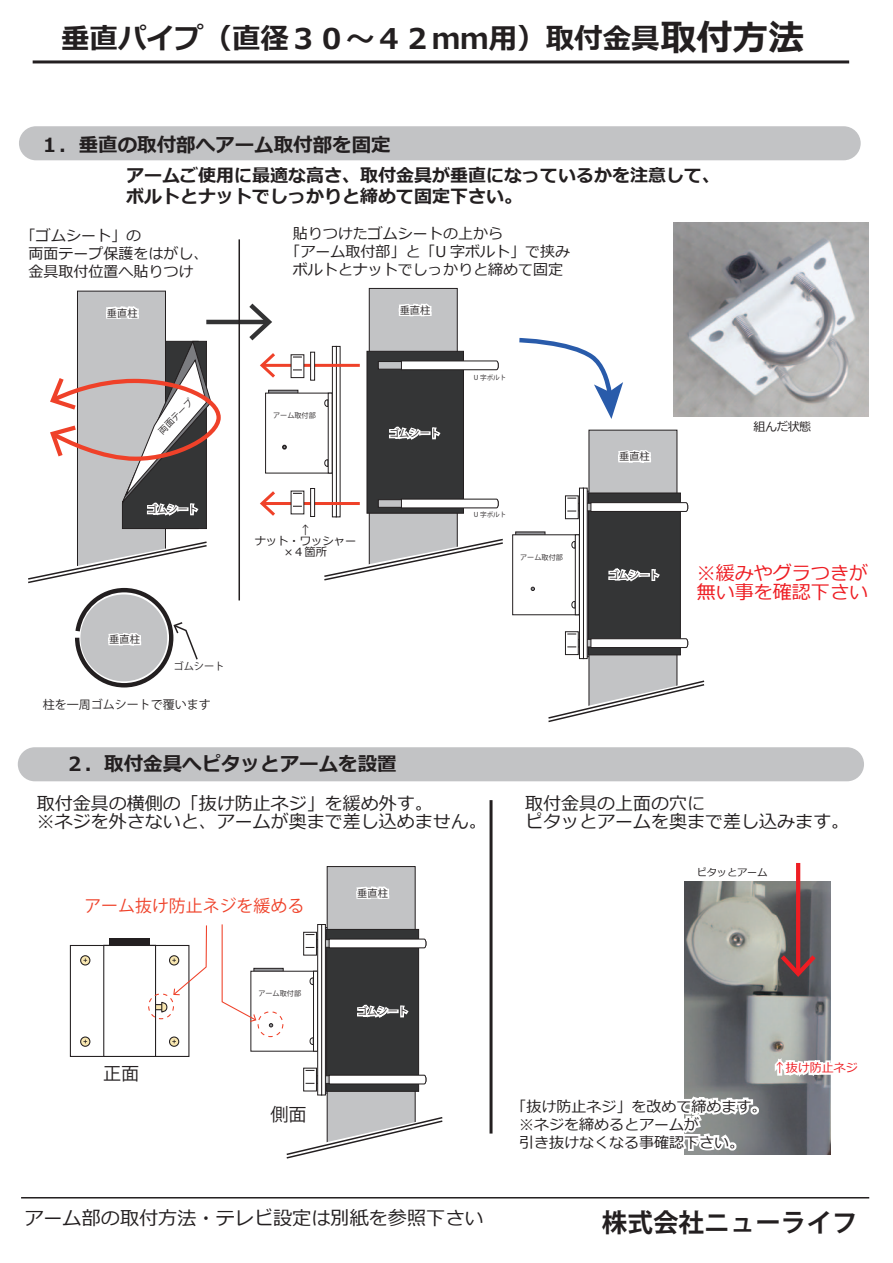
<style>
.page{position:relative;width:893px;height:1263px;background:#fff}
.page>*{position:absolute;margin:0;border:0;box-sizing:border-box;transform-origin:0 0}
.t1{font:700 28.5px "Meiryo";color:#231f20}
.t2{font:700 25.65px "Koz Go Pro";color:#231f20}
.t3{font:700 19.5px "Meiryo";color:#231f20}
.t4{font:19.2px "Meiryo";color:#231f20}
.t5{font:19.05px/19px "Meiryo";color:#ee1d23}
.t6{font:18.15px "Koz Go Pro";color:#231f20}
.t7{font:18px/18px "Meiryo";color:#231f20}
.t8{font:700 18px/21px "Meiryo";color:#231f20}
.t9{font:16.95px "Koz Go Pro";color:#ef4129}
.t10{font:15px/18px "Meiryo";color:#231f20}
.t11{font:12px "Koz Go Pro";color:#231f20}
.t12{font:12px "Meiryo";color:#ee1d23}
.t13{font:12px "Meiryo";letter-spacing:-.05em;color:#231f20}
.t14{font:11.25px/11.2px "Meiryo";color:#231f20;text-align:center}
.t15{font:10.2px "Koz Go Pro";color:#231f20}
.t16{font:10.05px "Meiryo";color:#231f20}
.t17{font:9px "Koz Go Pro";color:#231f20}
.t18{font:7.2px "Koz Go Pro";color:#231f20}
.t19{font:6.6px "Koz Go Pro";color:#231f20}
.s1{font-size:36px}
</style>
<div class="page">
<div style="left:19px;top:126px;width:842px;height:34px;background:#c2c3c5;border-radius:17px"></div>
<div style="left:77px;top:291px;width:89px;height:283px;background:#c2c3c5;border:1px solid #231f20"></div>
<svg style="left:106px;top:306px;width:33px;height:13px"></svg>
<hr style="left:206px;top:320px;width:61px;height:4px;background:#333334">
<svg style="left:249px;top:304px;width:23px;height:36px"></svg>
<hr style="left:238px;top:239px;width:2px;height:361px;background:#231f20">
<div style="left:369px;top:288px;width:89px;height:283px;background:#c2c3c5;border:1px solid #231f20"></div>
<div style="left:268px;top:390px;width:30px;height:81px;background:#676668;border:1px solid #231f20"></div>
<div style="left:265px;top:393px;width:68px;height:80px;background:#fff;border:1px solid #231f20"></div>
<svg style="left:324px;top:399px;width:4px;height:8px"></svg>
<svg style="left:324px;top:459px;width:4px;height:8px"></svg>
<svg style="left:328px;top:393px;width:4px;height:80px"></svg>
<svg style="left:337px;top:346px;width:3px;height:145px"></svg>
<svg style="left:332px;top:346px;width:5px;height:145px"></svg>
<hr style="left:263px;top:364px;width:97px;height:3px;background:#ef4129">
<svg style="left:260px;top:353px;width:15px;height:25px"></svg>
<svg style="left:282px;top:445px;width:5px;height:5px"></svg>
<div style="left:367px;top:351px;width:97px;height:163px;background:#343536;border:1px solid #231f20"></div>
<svg style="left:389px;top:426px;width:52px;height:14px"></svg>
<svg style="left:378px;top:360px;width:121px;height:10px"></svg>
<svg style="left:398px;top:303px;width:34px;height:14px"></svg>
<div style="left:291px;top:354px;width:13px;height:24px;background:#fff;border:1px solid #231f20"></div>
<svg style="left:293px;top:356px;width:9px;height:2px"></svg>
<svg style="left:260px;top:491px;width:243px;height:90px"></svg>
<svg style="left:310px;top:352px;width:5px;height:29px"></svg>
<svg style="left:310px;top:488px;width:5px;height:29px"></svg>
<div style="left:589px;top:430px;width:88px;height:283px;background:#c2c3c5"></div>
<div style="left:588px;top:493px;width:93px;height:162px;background:#343536;border:1px solid #231f20"></div>
<svg style="left:565px;top:495px;width:14px;height:24px"></svg>
<svg style="left:567px;top:498px;width:122px;height:14px"></svg>
<svg style="left:565px;top:631px;width:14px;height:24px"></svg>
<svg style="left:567px;top:634px;width:122px;height:14px"></svg>
<div style="left:515px;top:531px;width:30px;height:81px;background:linear-gradient(to right,#939498,#939498)"></div>
<div style="left:512px;top:534px;width:68px;height:81px;background:#fff;border:1px solid #231f20"></div>
<svg style="left:571px;top:541px;width:4px;height:8px"></svg>
<svg style="left:571px;top:601px;width:4px;height:8px"></svg>
<svg style="left:575px;top:534px;width:4px;height:81px"></svg>
<svg style="left:584px;top:488px;width:4px;height:171px"></svg>
<svg style="left:579px;top:488px;width:5px;height:171px"></svg>
<svg style="left:531px;top:587px;width:4px;height:4px"></svg>
<svg style="left:618px;top:450px;width:33px;height:13px"></svg>
<svg style="left:608px;top:568px;width:52px;height:14px"></svg>
<svg style="left:548px;top:679px;width:157px;height:44px"></svg>
<div style="left:327px;top:866px;width:89px;height:283px;background:#c2c3c5;border:1px solid #231f20"></div>
<div style="left:326px;top:929px;width:93px;height:163px;background:#343536;border:1px solid #231f20"></div>
<div style="left:303px;top:932px;width:14px;height:23px;background:#fff;border:1px solid #231f20"></div>
<svg style="left:305px;top:934px;width:122px;height:15px"></svg>
<div style="left:303px;top:1068px;width:14px;height:23px;background:#fff;border:1px solid #231f20"></div>
<svg style="left:305px;top:1070px;width:122px;height:15px"></svg>
<div style="left:253px;top:968px;width:31px;height:81px;background:#737276;border:1px solid #231f20"></div>
<div style="left:250px;top:971px;width:68px;height:80px;background:#fff"></div>
<svg style="left:309px;top:977px;width:4px;height:8px"></svg>
<svg style="left:309px;top:1037px;width:4px;height:8px"></svg>
<svg style="left:313px;top:971px;width:4px;height:80px"></svg>
<svg style="left:322px;top:924px;width:4px;height:171px"></svg>
<svg style="left:317px;top:924px;width:5px;height:171px"></svg>
<svg style="left:269px;top:1023px;width:4px;height:4px"></svg>
<svg style="left:356px;top:886px;width:34px;height:13px"></svg>
<svg style="left:357px;top:1004px;width:52px;height:14px"></svg>
<svg style="left:286px;top:1116px;width:157px;height:43px"></svg>
<hr style="left:490px;top:800px;width:3px;height:333px;background:#231f20">
<div style="left:70px;top:945px;width:119px;height:112px;background:#fff;border:1px solid #231f20"></div>
<svg style="left:170px;top:1037px;width:9px;height:9px"></svg>
<div style="left:169px;top:1036px;width:10px;height:11px;border:1px solid #231f20;border-radius:50%"></div>
<svg style="left:81px;top:1037px;width:9px;height:9px"></svg>
<div style="left:80px;top:1036px;width:10px;height:11px;border:1px solid #231f20;border-radius:50%"></div>
<svg style="left:81px;top:956px;width:9px;height:9px"></svg>
<div style="left:80px;top:955px;width:10px;height:10px;border:1px solid #231f20;border-radius:50%"></div>
<div style="left:109px;top:938px;width:41px;height:111px;background:#231f20"></div>
<svg style="left:83px;top:958px;width:4px;height:4px"></svg>
<svg style="left:83px;top:1040px;width:4px;height:3px"></svg>
<svg style="left:172px;top:1040px;width:4px;height:3px"></svg>
<svg style="left:156px;top:1004px;width:5px;height:6px"></svg>
<div style="left:103px;top:945px;width:53px;height:112px;background:#fff;border:1px solid #231f20"></div>
<svg style="left:161px;top:925px;width:46px;height:88px"></svg>
<svg style="left:221px;top:924px;width:36px;height:98px"></svg>
<div style="left:148px;top:993px;width:26px;height:26px;border:1px dashed #ef4129;border-radius:50%"></div>
<div style="left:258px;top:1011px;width:25px;height:26px;border:1px dashed #ef4129;border-radius:50%"></div>
<img style="left:684px;top:881px;width:146px;height:273px">
<svg style="left:771px;top:1053px;width:60px;height:36px"></svg>
<hr style="left:796px;top:863px;width:4px;height:109px;background:#ee1d23">
<svg style="left:781px;top:955px;width:34px;height:22px"></svg>
<svg style="left:684px;top:1065px;width:79px;height:90px"></svg>
<div style="left:18px;top:747px;width:846px;height:34px;background:#c2c3c5;border-radius:17px"></div>
<hr style="left:21px;top:1197px;width:848px;height:1px;background:#231f20">
<hr style="left:33px;top:60px;width:816px;height:3px;background:#231f20">
<svg style="left:519px;top:337px;width:104px;height:82px"></svg>
<svg style="left:50px;top:340px;width:171px;height:189px"></svg>
<img style="left:674px;top:223px;width:194px;height:194px">
<svg style="left:28px;top:540px;width:179px;height:147px"></svg>
<h1 class="t1" style="left:61px;top:19px;width:745px">垂直パイプ（直径３０～４２ｍｍ用）取付金具<span class="s1">取付方法</span></h1>
<h3 class="t3" style="left:40px;top:131px;width:353px">１．垂直の取付部へアーム取付部を固定</h3>
<p class="t8" style="left:126px;top:165px;width:596px">アームご使用に最適な高さ、取付金具が垂直になっているかを注意して、ボルトとナットでしっかりと締めて固定下さい。</p>
<p class="t10" style="left:28px;top:227px;width:181px;text-indent:-8px">「ゴムシート」の<br>両面テープ保護をはがし、金具取付位置へ貼りつけ</p>
<p class="t15" style="left:107px;top:306px;width:32px">垂直柱</p>
<p class="t17" style="left:156px;top:429px;width:46px;rotate:-46deg">両面テープ</p>
<p class="t15" style="left:147px;top:503px;width:53px">ゴムシート</p>
<p class="t15" style="left:109px;top:633px;width:32px">垂直柱</p>
<p class="t15" style="left:173px;top:660px;width:53px">ゴムシート</p>
<p class="t11" style="left:43px;top:697px;width:170px">柱を一周ゴムシートで覆います</p>
<p class="t10" style="left:293px;top:226px;width:211px">貼りつけたゴムシートの上から</p>
<p class="t10" style="left:285px;top:244px;width:286px">「アーム取付部」と「U 字ボルト」で挟み</p>
<p class="t10" style="left:293px;top:262px;width:271px">ボルトとナットでしっかりと締めて固定</p>
<p class="t15" style="left:400px;top:304px;width:32px">垂直柱</p>
<p class="t18" style="left:273px;top:411px;width:44px">アーム取付部</p>
<p class="t14" style="left:255px;top:524px;width:103px">↑<br>ナット・ワッシャー×４箇所</p>
<p class="t15" style="left:389px;top:427px;width:53px">ゴムシート</p>
<p class="t19" style="left:474px;top:373px;width:34px">U 字ボルト</p>
<p class="t19" style="left:474px;top:510px;width:34px">U 字ボルト</p>
<p class="t18" style="left:520px;top:552px;width:44px">アーム取付部</p>
<h3 class="t3" style="left:65px;top:750px;width:333px">２．取付金具へピタッとアームを設置</h3>
<p class="t15" style="left:619px;top:450px;width:32px">垂直柱</p>
<p class="t13" style="left:754px;top:418px;width:59px">組んだ状態</p>
<p class="t15" style="left:608px;top:569px;width:53px">ゴムシート</p>
<p class="t5" style="left:697px;top:564px;width:173px">※緩みやグラつきが無い事を確認下さい</p>
<p class="t7" style="left:37px;top:795px;width:452px">取付金具の横側の「抜け防止ネジ」を緩め外す。<br>※ネジを外さないと、アームが奥まで差し込めません。</p>
<p class="t7" style="left:525px;top:795px;width:326px">取付金具の上面の穴に<br>ピタッとアームを奥まで差し込みます。</p>
<p class="t9" style="left:84px;top:895px;width:221px">アーム抜け防止ネジを緩める</p>
<p class="t6" style="left:103px;top:1062px;width:38px">正面</p>
<p class="t18" style="left:258px;top:989px;width:44px">アーム取付部</p>
<p class="t6" style="left:270px;top:1103px;width:38px">側面</p>
<p class="t15" style="left:357px;top:886px;width:32px">垂直柱</p>
<p class="t15" style="left:357px;top:1005px;width:53px">ゴムシート</p>
<p class="t4" style="left:24px;top:1205px;width:461px">アーム部の取付方法・テレビ設定は別紙を参照下さい</p>
<p class="t16" style="left:697px;top:865px;width:72px">ピタッとアーム</p>
<p class="t10" style="left:519px;top:1098px;width:249px;text-indent:-8px">「抜け防止ネジ」を改めて締めます。※ネジを締めるとアームが<br>引き抜けなくなる事確認下さい。</p>
<p class="t12" style="left:774px;top:1059px;width:85px">↑抜け防止ネジ</p>
<h2 class="t2" style="left:602px;top:1206px;width:257px">株式会社ニューライフ</h2>
</div>
